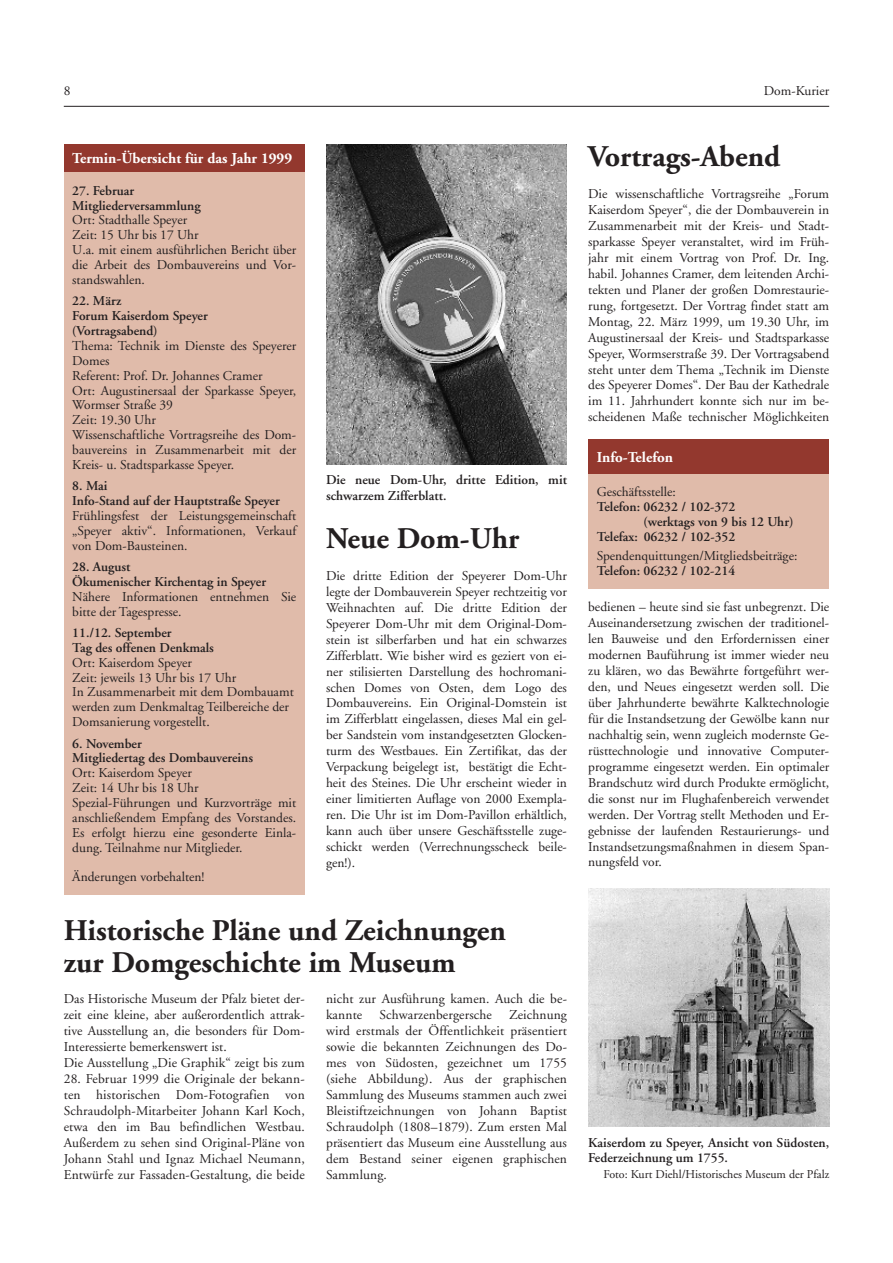
<style>
.page{position:relative;width:893px;height:1263px;background:#fff}
.page>*{position:absolute;margin:0;border:0;box-sizing:border-box;transform-origin:0 0}
.t1{font:700 30px/32px "Adobe Garamond";color:#231f20}
.t2{font:700 15px "Adobe Garamond";color:#fff}
.t3{font:13.5px/15.9px "Adobe Garamond";color:#231f20}
.t4{font:600 13.5px/14.9px "Adobe Garamond";color:#231f20}
.t5{font:12px "Adobe Garamond";color:#231f20}
</style>
<div class="page">
<hr style="left:64px;top:106px;width:765px;height:1px;background:#231f20">
<div style="left:588px;top:440px;width:241px;height:149px;background:#e0bbaa"></div>
<div style="left:588px;top:440px;width:241px;height:34px;background:#93382e"></div>
<div style="left:64px;top:145px;width:241px;height:750px;background:#e0bbaa"></div>
<div style="left:64px;top:145px;width:241px;height:27px;background:#93382e"></div>
<img style="left:588px;top:889px;width:241px;height:238px">
<img style="left:326px;top:145px;width:241px;height:320px">
<p class="t3" style="left:64px;top:84px;width:8px">8</p>
<p class="t3" style="left:764px;top:84px;width:67px">Dom-Kurier</p>
<p class="t2" style="left:72px;top:153px;width:221px">Termin-Übersicht für das Jahr 1999</p>
<p class="t4" style="left:72px;top:184px;width:130px">27. Februar<br>Mitgliederversammlung</p>
<p class="t3" style="left:72px;top:214px;width:225px;line-height:14.9px">Ort: Stadthalle Speyer<br>Zeit: 15 Uhr bis 17 Uhr<br>U.a. mit einem ausführlichen Bericht über die Arbeit des Dombauvereins und Vor&shy;standswahlen.</p>
<p class="t4" style="left:72px;top:295px;width:137px">22. März<br>Forum Kaiserdom Speyer (Vortragsabend)</p>
<p class="t3" style="left:72px;top:339px;width:225px;line-height:14.9px">Thema: Technik im Dienste des Speyerer<br>Domes<br>Referent: Prof. Dr. Johannes Cramer<br>Ort: Augustinersaal der Sparkasse Speyer,<br>Wormser Straße 39<br>Zeit: 19.30 Uhr<br>Wissenschaftliche Vortragsreihe des Dom&shy;bauvereins in Zusammenarbeit mit der<br>Kreis- u. Stadtsparkasse Speyer.</p>
<p class="t4" style="left:72px;top:480px;width:209px">8. Mai<br>Info-Stand auf der Hauptstraße Speyer</p>
<p class="t3" style="left:72px;top:509px;width:225px;line-height:14.9px;text-align:justify">Frühlingsfest der Leistungsgemeinschaft „Speyer aktiv“. Informationen, Verkauf von Dom-Bausteinen.</p>
<p class="t4" style="left:72px;top:560px;width:195px">28. August<br>Ökumenischer Kirchentag in Speyer</p>
<p class="t3" style="left:72px;top:590px;width:225px;line-height:14.9px">Nähere Informationen entnehmen Sie bitte der Tagespresse.</p>
<p class="t4" style="left:72px;top:626px;width:143px">11./12. September<br>Tag des offenen Denkmals</p>
<p class="t3" style="left:72px;top:656px;width:223px;line-height:14.9px">Ort: Kaiserdom Speyer<br>Zeit: jeweils 13 Uhr bis 17 Uhr<br>In Zusammenarbeit mit dem Dombauamt werden zum Denkmaltag Teilbereiche der<br>Domsanierung vorgestellt.</p>
<p class="t4" style="left:72px;top:737px;width:182px">6. November<br>Mitgliedertag des Dombauvereins</p>
<p class="t3" style="left:72px;top:767px;width:225px;line-height:14.9px">Ort: Kaiserdom Speyer<br>Zeit: 14 Uhr bis 18 Uhr Spezial-Führungen und Kurzvorträge mit anschließendem Empfang des Vorstandes.<br>Es erfolgt hierzu eine gesonderte Einla&shy;dung. Teilnahme nur Mitglieder.</p>
<p class="t3" style="left:72px;top:870px;width:134px">Änderungen vorbehalten!</p>
<p class="t4" style="left:326px;top:473px;width:242px;line-height:15.9px">Die neue Dom-Uhr, dritte Edition, mit schwarzem Zifferblatt.</p>
<h1 class="t1" style="left:326px;top:525px;width:195px">Neue Dom-Uhr</h1>
<p class="t3" style="left:326px;top:569px;width:242px;text-align:justify">Die dritte Edition der Speyerer Dom-Uhr legte der Dombauverein Speyer rechtzeitig vor Weihnachten auf. Die dritte Edition der Speyerer Dom-Uhr mit dem Original-Dom&shy;stein ist silberfarben und hat ein schwarzes Zifferblatt. Wie bisher wird es geziert von ei&shy;ner stilisierten Darstellung des hochromani&shy;schen Domes von Osten, dem Logo des Dombauvereins. Ein Original-Domstein ist im Zifferblatt eingelassen, dieses Mal ein gel&shy;ber Sandstein vom instandgesetzten Glocken&shy;turm des Westbaues. Ein Zertifikat, das der Verpackung beigelegt ist, bestätigt die Echt&shy;heit des Steines. Die Uhr erscheint wieder in einer limitierten Auflage von 2000 Exempla&shy;ren. Die Uhr ist im Dom-Pavillon erhältlich, kann auch über unsere Geschäftsstelle zuge&shy;schickt werden (Verrechnungsscheck beile&shy;gen!).</p>
<h1 class="t1" style="left:64px;top:917px;width:444px">Historische Pläne und Zeichnungen zur Domgeschichte im Museum</h1>
<p class="t3" style="left:64px;top:992px;width:242px">Das Historische Museum der Pfalz bietet der&shy;zeit eine kleine, aber außerordentlich attrak&shy;tive Ausstellung an, die besonders für Dom-Interessierte bemerkenswert ist.<br>Die Ausstellung „Die Graphik“ zeigt bis zum</p>
<p class="t3" style="left:64px;top:1072px;width:242px;text-align:justify">28. Februar 1999 die Originale der bekann&shy;ten historischen Dom-Fotografien von Schraudolph-Mitarbeiter Johann Karl Koch, etwa den im Bau befindlichen Westbau.<br>Außerdem zu sehen sind Original-Pläne von Johann Stahl und Ignaz Michael Neumann, Entwürfe zur Fassaden-Gestaltung, die beide</p>
<p class="t3" style="left:326px;top:992px;width:242px">nicht zur Ausführung kamen. Auch die be&shy;kannte</p>
<p class="t3" style="left:326px;top:1008px;width:242px;text-align:justify;text-indent:183px">Zeichnung wird erstmals der Öffentlichkeit präsentiert sowie die bekannten Zeichnungen des Do&shy;mes von Südosten, gezeichnet um 1755 (siehe Abbildung). Aus der graphischen Sammlung des Museums stammen auch zwei Bleistiftzeichnungen von Johann Baptist Schraudolph (1808–1879). Zum ersten Mal präsentiert das Museum eine Ausstellung aus dem Bestand seiner eigenen graphischen Sammlung.</p>
<p class="t3" style="left:380px;top:1008px;width:114px">Schwarzenbergersche</p>
<h1 class="t1" style="left:588px;top:143px;width:194px">Vortrags-Abend</h1>
<p class="t3" style="left:588px;top:187px;width:242px;text-align:justify">Die wissenschaftliche Vortragsreihe „Forum Kaiserdom Speyer“, die der Dombauverein in Zusammenarbeit mit der Kreis- und Stadt&shy;sparkasse Speyer veranstaltet, wird im Früh&shy;jahr mit einem Vortrag von Prof. Dr. Ing. habil. Johannes Cramer, dem leitenden Archi&shy;tekten und Planer der großen Domrestaurie&shy;rung, fortgesetzt. Der Vortrag findet statt am Montag, 22. März 1999, um 19.30 Uhr, im Augustinersaal der Kreis- und Stadtsparkasse Speyer, Wormserstraße 39. Der Vortragsabend steht unter dem Thema „Technik im Dienste des Speyerer Domes“. Der Bau der Kathedrale im 11. Jahrhundert konnte sich nur im be&shy;scheidenen Maße technischer Möglichkeiten</p>
<p class="t2" style="left:597px;top:451px;width:78px">Info-Telefon</p>
<p class="t3" style="left:597px;top:485px;width:81px">Geschäftsstelle:</p>
<p class="t4" style="left:597px;top:501px;width:140px">Telefon: 06232 / 102-372</p>
<p class="t4" style="left:644px;top:516px;width:151px">(werktags von 9 bis 12 Uhr)</p>
<p class="t4" style="left:597px;top:530px;width:140px">Telefax: 06232 / 102-352</p>
<p class="t3" style="left:597px;top:549px;width:202px">Spendenquittungen/Mitgliedsbeiträge:</p>
<p class="t4" style="left:597px;top:564px;width:140px">Telefon: 06232 / 102-214</p>
<p class="t3" style="left:588px;top:600px;width:242px;text-align:justify">bedienen – heute sind sie fast unbegrenzt. Die Auseinandersetzung zwischen der traditionel&shy;len Bauweise und den Erfordernissen einer modernen Bauführung ist immer wieder neu zu klären, wo das Bewährte fortgeführt wer&shy;den, und Neues eingesetzt werden soll. Die über Jahrhunderte bewährte Kalktechnologie für die Instandsetzung der Gewölbe kann nur nachhaltig sein, wenn zugleich modernste Ge&shy;rüsttechnologie und innovative Computer&shy;programme eingesetzt werden. Ein optimaler Brandschutz wird durch Produkte ermöglicht, die sonst nur im Flughafenbereich verwendet werden. Der Vortrag stellt Methoden und Er&shy;gebnisse der laufenden Restaurierungs- und Instandsetzungsmaßnahmen in diesem Span&shy;nungsfeld vor.</p>
<p class="t4" style="left:588px;top:1135px;width:242px;line-height:15.9px">Kaiserdom zu Speyer, Ansicht von Südosten,<br>Federzeichnung um 1755.</p>
<p class="t5" style="left:603px;top:1170px;width:227px">Foto: Kurt Diehl/Historisches Museum der Pfalz</p>
</div>
